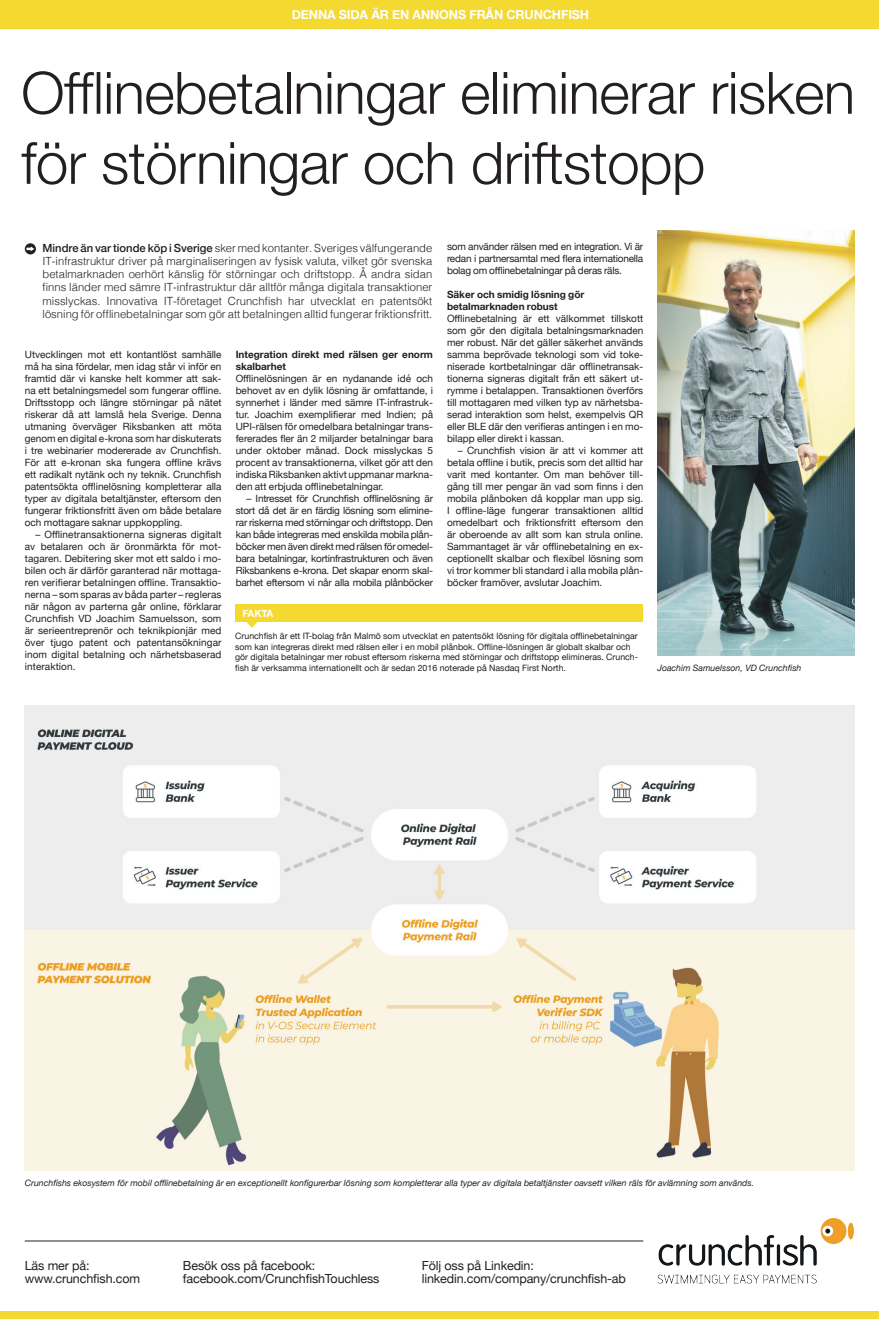
<style>
.page{position:relative;width:879px;height:1319px;background:#fff}
.page>*{position:absolute;margin:0;border:0;box-sizing:border-box;transform-origin:0 0}
.t1{font:300 58.38px/70px "Helvetica Neue";letter-spacing:-.01em;color:#231f20}
.t2{font:12.5px/13.8px "Helvetica Neue";letter-spacing:-.01em;color:#231f20}
.t3{font:700 12.5px "Helvetica Neue";letter-spacing:-.01em;color:#fff}
.t4{font:300 11.25px/13.1px "Helvetica";color:#231f20;text-align:justify}
.t5{font:10px/12px "Helvetica Neue";color:#231f20;text-align:justify}
.t6{font:700 10px/12px "Helvetica Neue";color:#231f20}
.t7{font:700 10px "Helvetica Neue";letter-spacing:-.04em;color:#fff}
.t8{font:8.75px/10.5px "Helvetica Neue";color:#231f20}
.t9{font:italic 8.75px "Helvetica Neue";color:#231f20}
.s1{font-family:"Helvetica Neue";font-weight:500}
</style>
<div class="page">
<hr style="left:25px;top:1240px;width:618px;height:1px;background:#231f20">
<div style="left:0;top:0;width:879px;height:28px;background:#f4d930"></div>
<div style="left:0;top:1311px;width:879px;height:7px;background:#f4d930"></div>
<img style="left:25px;top:705px;width:829px;height:464px">
<img style="left:657px;top:1218px;width:197px;height:66px">
<div style="left:25px;top:243px;width:11px;height:11px;background:#231f20;border-radius:50%"></div>
<svg style="left:26px;top:246px;width:8px;height:5px"></svg>
<div style="left:236px;top:604px;width:407px;height:18px;background:#f4d930"></div>
<svg style="left:246px;top:622px;width:11px;height:5px"></svg>
<img style="left:657px;top:230px;width:197px;height:426px">
<p class="t3" style="left:292px;top:5px;width:299px">DENNA SIDA ÄR EN ANNONS FRÅN CRUNCHFISH</p>
<h1 class="t1" style="left:21px;top:54px;width:835px">Offlinebetalningar eliminerar risken för störningar och driftstopp</h1>
<p class="t5" style="left:447px;top:241px;width:198px">som använder rälsen med en integration. Vi är redan i partnersamtal med flera internationella bolag om offlinebetalningar på deras räls.</p>
<p class="t6" style="left:447px;top:289px;width:139px">Säker och smidig lösning gör betalmarknaden robust</p>
<p class="t5" style="left:447px;top:313px;width:198px">Offlinebetalning är ett välkommet tillskott som gör den digitala betalningsmarknaden mer robust. När det gäller säkerhet används samma beprövade teknologi som vid toke&shy;niserade kortbetalningar där offlinetransak&shy;tionerna signeras digitalt från ett säkert ut&shy;rymme i betalappen. Transaktionen överförs till mottagaren med vilken typ av närhetsba&shy;serad interaktion som helst, exempelvis QR eller BLE där den verifieras antingen i en mo&shy;bilapp eller direkt i kassan.</p>
<p class="t5" style="left:447px;top:445px;width:198px;text-indent:11px">– Crunchfish vision är att vi kommer att betala offline i butik, precis som det alltid har varit med kontanter. Om man behöver till&shy;gång till mer pengar än vad som finns i den mobila plånboken då kopplar man upp sig.<br>I offline-läge fungerar transaktionen alltid omedelbart och friktionsfritt eftersom den är oberoende av allt som kan strula online.<br>Sammantaget är vår offlinebetalning en ex&shy;ceptionellt skalbar och flexibel lösning som vi tror kommer bli standard i alla mobila plån&shy;böcker framöver, avslutar Joachim.</p>
<p class="t4" style="left:43px;top:241px;width:391px"><span class="s1">Mindre än var tionde köp i Sverige</span> sker med kontanter. Sveriges välfungerande IT-infrastruktur driver på marginaliseringen av fysisk valuta, vilket gör svenska betalmarknaden oerhört känslig för störningar och driftstopp. Å andra sidan finns länder med sämre IT-infrastruktur där alltför många digitala transaktioner misslyckas. Innovativa IT-företaget Crunchfish har utvecklat en patentsökt lösning för offlinebetalningar som gör att betalningen alltid fungerar friktionsfritt.</p>
<p class="t5" style="left:25px;top:349px;width:198px">Utvecklingen mot ett kontantlöst samhälle må ha sina fördelar, men idag står vi inför en framtid där vi kanske helt kommer att sak&shy;na ett betalningsmedel som fungerar offline.<br>Driftsstopp och längre störningar på nätet riskerar då att lamslå hela Sverige. Denna utmaning överväger Riksbanken att möta genom en digital e-krona som har diskuterats i tre webinarier modererade av Crunchfish.<br>För att e-kronan ska fungera offline krävs ett radikalt nytänk och ny teknik. Crunchfish patentsökta offlinelösning kompletterar alla typer av digitala betaltjänster, eftersom den fungerar friktionsfritt även om både betalare och mottagare saknar uppkoppling.</p>
<p class="t5" style="left:25px;top:529px;width:198px;text-indent:11px">– Offlinetransaktionerna signeras digitalt av betalaren och är öronmärkta för mot&shy;tagaren. Debitering sker mot ett saldo i mo&shy;bilen och är därför garanterad när mottaga&shy;ren verifierar betalningen offline. Transaktio&shy;nerna – som sparas av båda parter – regleras när någon av parterna går online, förklarar Crunchfish VD Joachim Samuelsson, som är serieentreprenör och teknikpionjär med över tjugo patent och patentansökningar inom digital betalning och närhetsbaserad interaktion.</p>
<p class="t6" style="left:236px;top:349px;width:199px">Integration direkt med rälsen ger enorm skalbarhet</p>
<p class="t5" style="left:236px;top:373px;width:199px">Offlinelösningen är en nydanande idé och behovet av en dylik lösning är omfattande, i synnerhet i länder med sämre IT-infrastruk&shy;tur. Joachim exemplifierar med Indien; på UPI-rälsen för omedelbara betalningar trans&shy;fererades fler än 2 miljarder betalningar bara under oktober månad. Dock misslyckas 5 procent av transaktionerna, vilket gör att den indiska Riksbanken aktivt uppmanar markna&shy;den att erbjuda offlinebetalningar.</p>
<p class="t5" style="left:236px;top:493px;width:199px;text-indent:11px">– Intresset för Crunchfish offlinelösning är stort då det är en färdig lösning som elimine&shy;rar riskerna med störningar och driftstopp. Den kan både integreras med enskilda mobila plån&shy;böcker men även direkt med rälsen för omedel&shy;bara betalningar, kortinfrastrukturen och även Riksbankens e-krona. Det skapar enorm skal&shy;barhet eftersom vi når alla mobila plånböcker</p>
<p class="t7" style="left:242px;top:605px;width:33px">FAKTA</p>
<p class="t8" style="left:235px;top:631px;width:404px">Crunchfish är ett IT-bolag från Malmö som utvecklat en patentsökt lösning för digitala offlinebetalningar som kan integreras direkt med rälsen eller i en mobil plånbok. Offline-lösningen är globalt skalbar och gör digitala betalningar mer robust eftersom riskerna med störningar och driftstopp elimineras. Crunch&shy;fish är verksamma internationellt och är sedan 2016 noterade på Nasdaq First North.</p>
<p class="t9" style="left:657px;top:661px;width:145px">Joachim Samuelsson, VD Crunchfish</p>
<p class="t9" style="left:25px;top:1176px;width:731px">Crunchfishs ekosystem för mobil offlinebetalning är en exceptionellt konfigurerbar lösning som kompletterar alla typer av digitala betaltjänster oavsett vilken räls för avlämning som används.</p>
<p class="t2" style="left:25px;top:1258px;width:117px">Läs mer på: www.crunchfish.com</p>
<p class="t2" style="left:183px;top:1258px;width:198px">Besök oss på facebook: facebook.com/CrunchfishTouchless</p>
<p class="t2" style="left:422px;top:1258px;width:206px">Följ oss på Linkedin: linkedin.com/company/crunchfish-ab</p>
</div>
